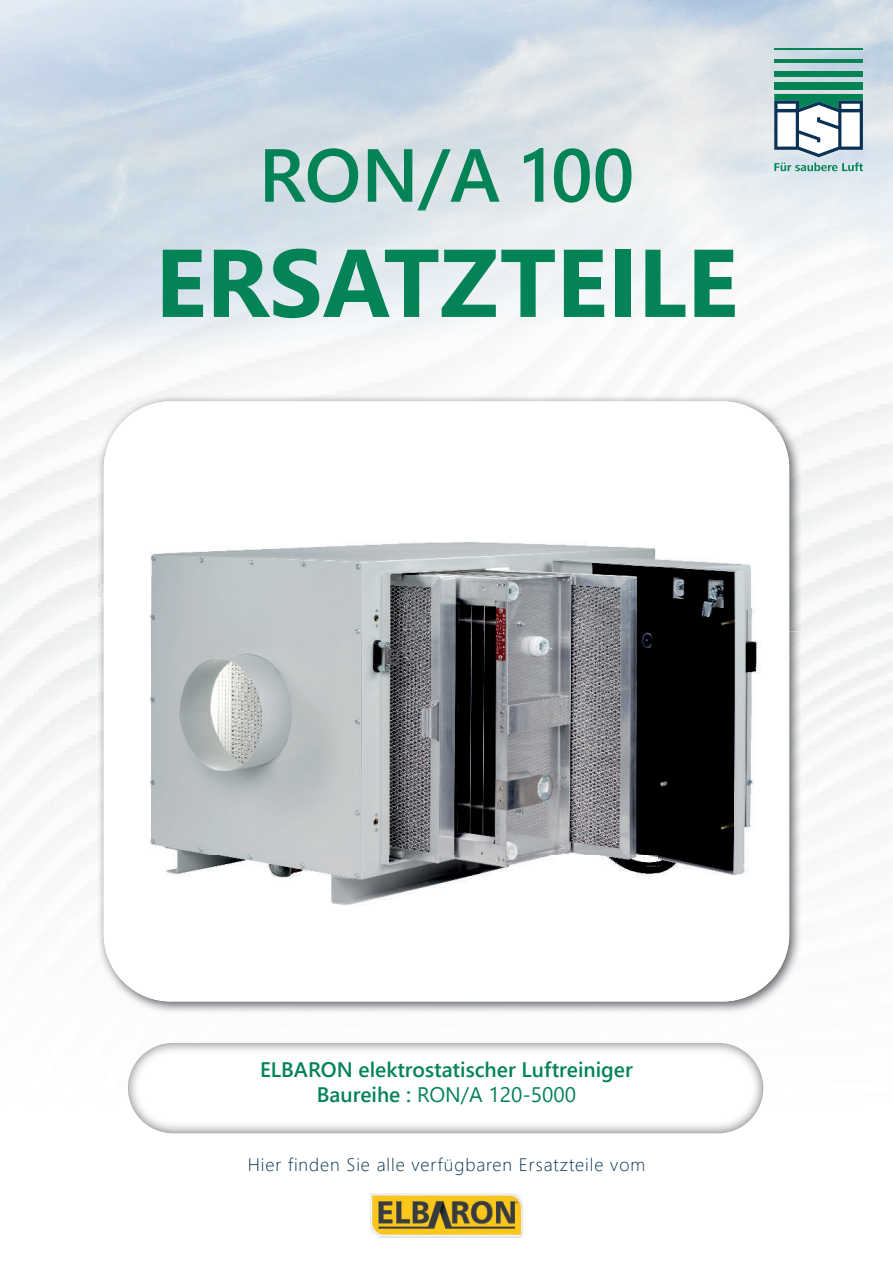
<style>
.page{position:relative;width:893px;height:1263px;background:#fff}
.page>*{position:absolute;margin:0;border:0;box-sizing:border-box;transform-origin:0 0}
.t1{font:700 96px "Segoe UI";color:#048357}
.t2{font:600 75px "Segoe UI";color:#048357}
.t3{font:600 21px/25.2px "Segoe UI";color:#048359;text-align:center}
.t4{font:300 18px "Segoe UI";letter-spacing:.05em;color:#083251}
.s1{font-weight:400}
</style>
<div class="page">
<div style="left:0;top:584px;width:97px;height:41px;background:#f4f5f5"></div>
<img style="left:788px;top:154px;width:105px;height:24px">
<img style="left:630px;top:0;width:158px;height:196px">
<img style="left:787px;top:0;width:106px;height:154px">
<img style="left:150px;top:88px;width:61px;height:16px">
<img style="left:347px;top:33px;width:74px;height:19px">
<img style="left:128px;top:1043px;width:635px;height:90px;border-radius:45px">
<img style="left:97px;top:395px;width:705px;height:236px">
<img style="left:775px;top:426px;width:27px;height:158px">
<img style="left:752px;top:631px;width:50px;height:381px">
<img style="left:97px;top:631px;width:50px;height:380px">
<svg style="left:97px;top:599px;width:7px;height:5px"></svg>
<img style="left:771px;top:414px;width:31px;height:12px">
<img style="left:97px;top:584px;width:7px;height:15px">
<div style="left:104px;top:401px;width:685px;height:600px;background:#fff;border-radius:67px"></div>
<img style="left:375px;top:1236px;width:146px;height:2px">
<hr style="left:774px;top:49px;width:89px;height:1px;background:#048355">
<hr style="left:774px;top:59px;width:89px;height:4px;background:#048355">
<div style="left:774px;top:71px;width:89px;height:6px;background:#048355"></div>
<div style="left:774px;top:82px;width:89px;height:8px;background:#048355"></div>
<svg style="left:774px;top:94px;width:89px;height:77px"></svg>
<img style="left:150px;top:541px;width:610px;height:365px">
<img style="left:371px;top:1193px;width:151px;height:43px">
<h2 class="t2" style="left:259px;top:145px;width:377px">RON/A 100</h2>
<h1 class="t1" style="left:155px;top:245px;width:584px">ERSATZTEILE</h1>
<p class="t3" style="left:260px;top:1059px;width:374px">ELBARON elektrostatischer Luftreiniger<br>Baureihe : <span class="s1">RON/A 120-5000</span></p>
<p class="t4" style="left:248px;top:1157px;width:399px">Hier finden Sie alle verfügbaren Ersatzteile vom</p>
</div>
